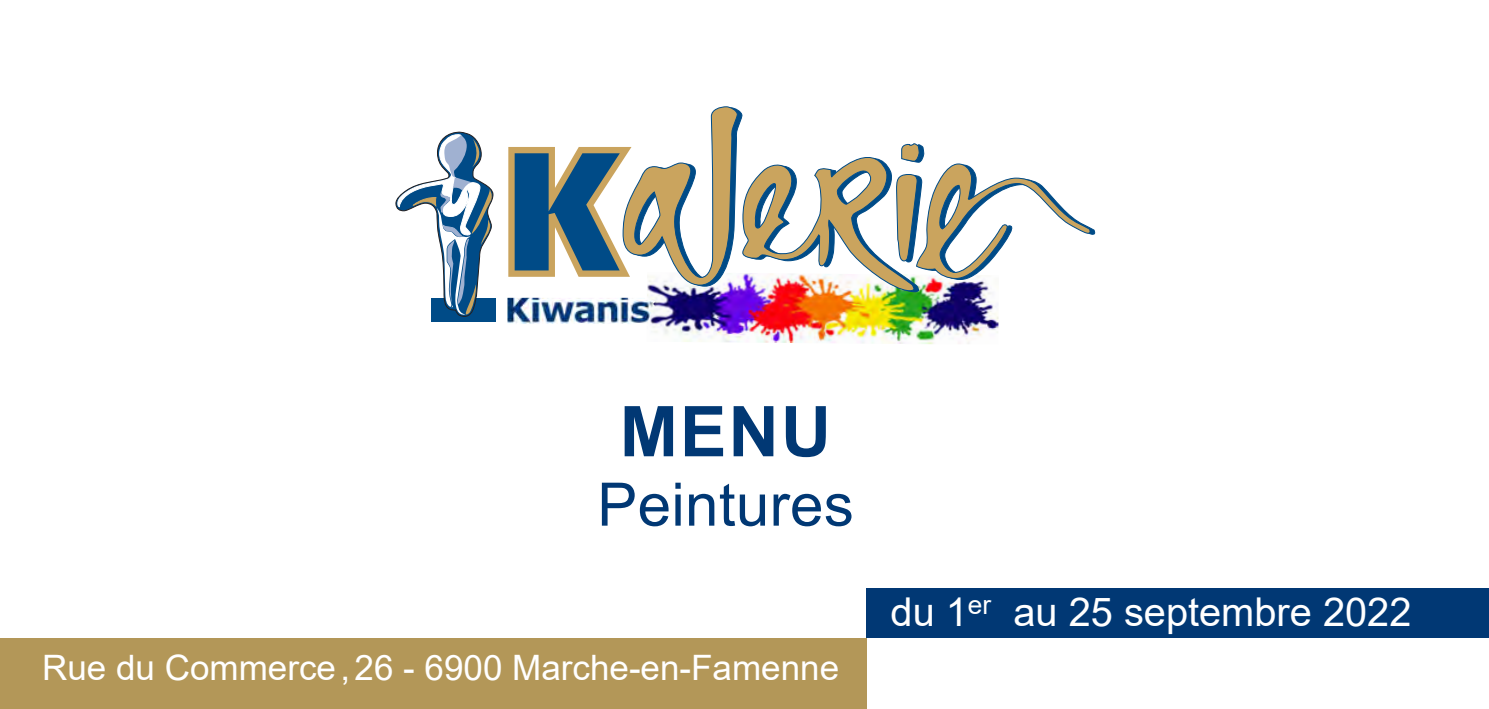
<style>
.page{position:relative;width:1489px;height:709px;background:#fff}
.page>*{position:absolute;margin:0;border:0;box-sizing:border-box;transform-origin:0 0}
.t1{font:700 70px "Arial";color:#013874}
.t2{font:60px "Arial";letter-spacing:.005em;color:#013874}
.t3{font:39.75px "Arial";color:#fff}
.t4{font:35px "Arial";color:#fff}
.s1{font-style:inherit}
</style>
<div class="page">
<div style="left:866px;top:588px;width:622px;height:50px;background:#013874"></div>
<div style="left:0;top:638px;width:866px;height:71px;background:#b39758"></div>
<svg style="left:508px;top:106px;width:587px;height:238px"></svg>
<div style="left:431px;top:298px;width:65px;height:24px;background:#004b87"></div>
<svg style="left:395px;top:131px;width:99px;height:186px"></svg>
<img style="left:507px;top:298px;width:149px;height:26px">
<h1 class="t1" style="left:619px;top:382px;width:213px">MENU</h1>
<h2 class="t2" style="left:597px;top:463px;width:258px"><span class="s1">P</span>eintures</h2>
<p class="t4" style="left:42px;top:643px;width:798px">Rue du Commerce,26 - 6900 Marche-en-Famenne</p>
<p class="t3" style="left:890px;top:584px;width:522px"><span class="s1">du</span> 1<sup>er</sup> <span class="s1">au</span> 25 septembre <span class="s1">2022</span></p>
</div>
